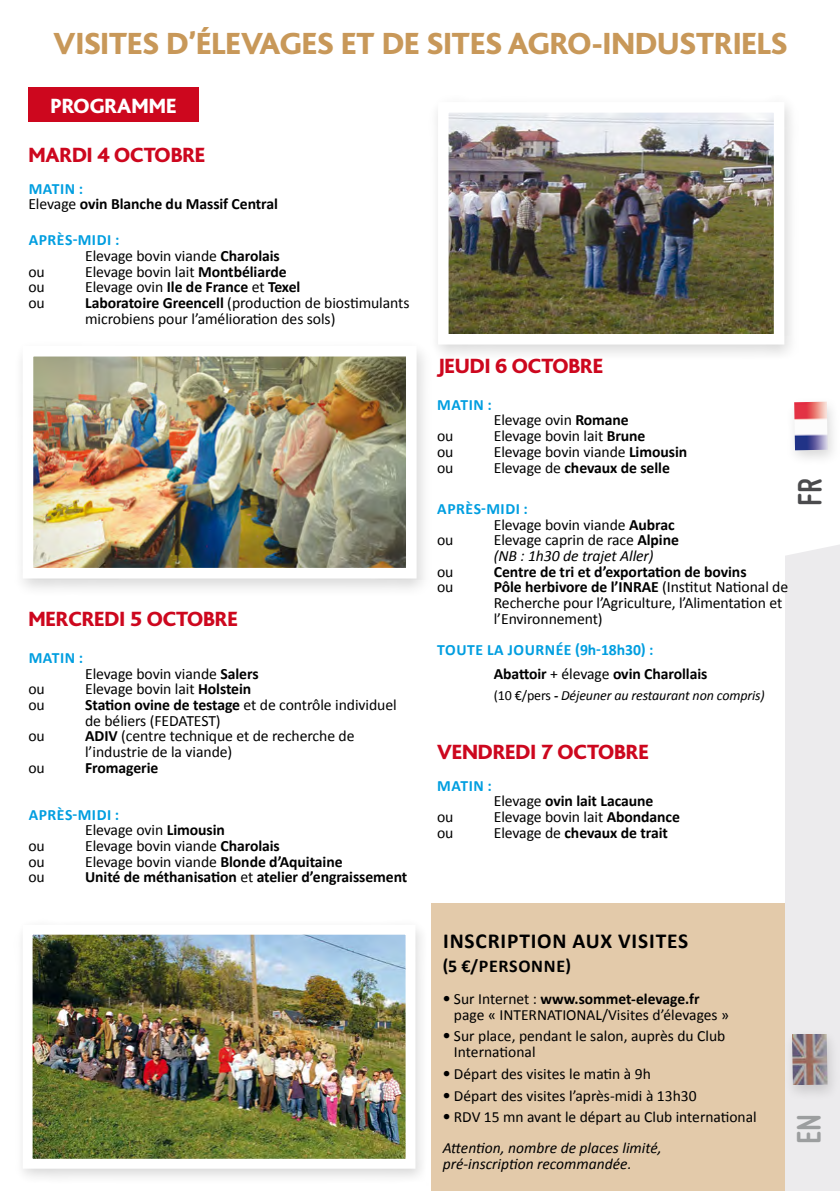
<style>
.page{position:relative;width:840px;height:1191px;background:#fff}
.page>*{position:absolute;margin:0;border:0;box-sizing:border-box;transform-origin:0 0}
.t1{font:700 35.4px "Miso";color:#4b4b4d}
.t2{font:700 35.4px "Miso";color:#9c9e9f}
.t3{font:800 32px "Bliss";color:#c89859}
.t4{font:800 21.6px "Bliss";letter-spacing:-.005em;color:#cd071e}
.t5{font:800 21.6px "Bliss";color:#fff}
.t6{font:700 21.4px "Calibri";letter-spacing:.04em;color:#000}
.t7{font:700 18px "Calibri";letter-spacing:.04em;color:#000}
.t8{font:15.6px/15.6px "Calibri";letter-spacing:-.005em;color:#000}
.t9{font:700 15.6px/15.6px "Calibri";letter-spacing:-.005em;color:#000}
.t10{font:italic 15.6px/15.6px "Calibri";color:#000}
.t11{font:700 15.6px/24px "Calibri";letter-spacing:-.005em;color:#009ee0}
.t12{font:700 15.6px "Calibri";letter-spacing:.035em;color:#009ee0}
.t13{font:italic 14px "Calibri";letter-spacing:-.01em;color:#000}
.s1{color:#009ee0}
.s2{font-weight:400}
.s3{font-weight:700}
.s4{font-style:normal}
.s5{font-weight:700;font-style:normal}
.s6{color:#000}
.s7{font-weight:400;color:#000}
.s8{font-family:"Frutiger"}
.s9{font-style:italic}
</style>
<div class="page">
<div style="left:431px;top:903px;width:408px;height:288px;background:#e3caaa"></div>
<div style="left:784px;top:0;width:55px;height:1191px;background:#ecebed"></div>
<div style="left:784px;top:0;width:55px;height:556px;background:#fff"></div>
<div style="left:785px;top:395px;width:54px;height:71px;background:#000;opacity:.15"></div>
<img style="left:793px;top:402px;width:34px;height:48px">
<div style="left:783px;top:1028px;width:56px;height:73px;background:#000;opacity:.15"></div>
<img style="left:791px;top:1033px;width:36px;height:52px">
<div style="left:28px;top:88px;width:170px;height:34px;background:#cd071e"></div>
<div style="left:13px;top:339px;width:420px;height:259px;background:#000;opacity:.15"></div>
<img style="left:35px;top:358px;width:369px;height:208px">
<div style="left:23px;top:346px;width:393px;height:232px;border:11px solid #fff"></div>
<div style="left:428px;top:96px;width:370px;height:267px;background:#000;opacity:.15"></div>
<img style="left:450px;top:114px;width:321px;height:218px">
<div style="left:438px;top:102px;width:345px;height:242px;border:11px solid #fff"></div>
<div style="left:13px;top:918px;width:415px;height:267px;background:#000;opacity:.15"></div>
<img style="left:34px;top:935px;width:370px;height:222px">
<div style="left:23px;top:924px;width:392px;height:244px;border:10px solid #fff"></div>
<h2 class="t3" style="left:54px;top:27px;width:735px">VISITES D’ÉLEVAGES ET DE SITES AGRO-INDUSTRIELS</h2>
<h3 class="t5" style="left:51px;top:95px;width:127px">PROGRAMME</h3>
<h3 class="t4" style="left:28px;top:144px;width:178px">MARDI 4 OCTOBRE</h3>
<p class="t9" style="left:28px;top:181px;width:251px"><span class="s1">MATIN :<br></span><span class="s2">Elevage</span> ovin Blanche du Massif Central</p>
<p class="t12" style="left:29px;top:230px;width:92px">APRÈS-MIDI :</p>
<p class="t8" style="left:85px;top:248px;width:196px">Elevage bovin viande <span class="s3">Charolais</span></p>
<p class="t8" style="left:28px;top:264px;width:18px">ou</p>
<p class="t8" style="left:85px;top:264px;width:203px">Elevage bovin lait <span class="s3">Montbéliarde</span></p>
<p class="t8" style="left:28px;top:279px;width:18px">ou</p>
<p class="t9" style="left:85px;top:279px;width:217px"><span class="s2">Elevage ovin</span> Ile de France <span class="s2">et</span> Texel</p>
<p class="t8" style="left:28px;top:295px;width:18px">ou</p>
<p class="t8" style="left:85px;top:295px;width:326px"><span class="s3">Laboratoire Greencell</span> (production de biostimulants microbiens pour l’amélioration des sols)</p>
<h3 class="t4" style="left:28px;top:607px;width:211px">MERCREDI 5 OCTOBRE</h3>
<p class="t12" style="left:29px;top:647px;width:56px">MATIN :</p>
<p class="t8" style="left:85px;top:665px;width:175px">Elevage bovin viande <span class="s3">Salers</span></p>
<p class="t8" style="left:28px;top:681px;width:18px">ou</p>
<p class="t8" style="left:85px;top:681px;width:167px">Elevage bovin lait <span class="s3">Holstein</span></p>
<p class="t8" style="left:28px;top:697px;width:18px">ou</p>
<p class="t8" style="left:85px;top:697px;width:313px"><span class="s3">Station ovine de testage</span> et de contrôle individuel de béliers (FEDATEST)</p>
<p class="t8" style="left:28px;top:728px;width:18px">ou</p>
<p class="t8" style="left:85px;top:728px;width:271px"><span class="s3">ADIV</span> (centre technique et de recherche de l’industrie de la viande)</p>
<p class="t8" style="left:28px;top:759px;width:18px">ou</p>
<p class="t9" style="left:85px;top:759px;width:75px">Fromagerie</p>
<p class="t12" style="left:29px;top:804px;width:92px">APRÈS-MIDI :</p>
<p class="t8" style="left:85px;top:822px;width:141px">Elevage ovin <span class="s3">Limousin</span></p>
<p class="t8" style="left:28px;top:838px;width:18px">ou</p>
<p class="t8" style="left:85px;top:838px;width:196px">Elevage bovin viande <span class="s3">Charolais</span></p>
<p class="t8" style="left:28px;top:854px;width:18px">ou</p>
<p class="t8" style="left:85px;top:854px;width:259px">Elevage bovin viande <span class="s3">Blonde d’Aquitaine</span></p>
<p class="t8" style="left:28px;top:869px;width:18px">ou</p>
<p class="t9" style="left:85px;top:869px;width:323px">Unité de méthanisation <span class="s2">et</span> atelier d’engraissement</p>
<h3 class="t4" style="left:437px;top:354px;width:167px">JEUDI 6 OCTOBRE</h3>
<p class="t12" style="left:437px;top:394px;width:56px">MATIN :</p>
<p class="t8" style="left:493px;top:412px;width:136px">Elevage ovin <span class="s3">Romane</span></p>
<p class="t8" style="left:437px;top:428px;width:18px">ou</p>
<p class="t8" style="left:493px;top:428px;width:153px">Elevage bovin lait <span class="s3">Brune</span></p>
<p class="t8" style="left:437px;top:444px;width:18px">ou</p>
<p class="t8" style="left:493px;top:444px;width:195px">Elevage bovin viande <span class="s3">Limousin</span></p>
<p class="t8" style="left:437px;top:459px;width:18px">ou</p>
<p class="t9" style="left:493px;top:459px;width:177px"><span class="s2">Elevage de</span> chevaux de selle</p>
<p class="t12" style="left:437px;top:499px;width:92px">APRÈS-MIDI :</p>
<p class="t8" style="left:493px;top:516px;width:182px">Elevage bovin viande <span class="s3">Aubrac</span></p>
<p class="t8" style="left:437px;top:532px;width:18px">ou</p>
<p class="t10" style="left:493px;top:532px;width:187px"><span class="s4">Elevage caprin de race</span> <span class="s5">Alpine </span>(NB : 1h30 de trajet Aller)</p>
<p class="t8" style="left:437px;top:563px;width:18px">ou</p>
<p class="t9" style="left:493px;top:563px;width:254px">Centre de tri et d’exportation de bovins</p>
<p class="t8" style="left:437px;top:579px;width:18px">ou</p>
<p class="t8" style="left:493px;top:579px;width:296px"><span class="s3">Pôle herbivore de l’INRAE</span> (Institut National de<br>Recherche pour l’Agriculture, l’Alimentation et l’Environnement)</p>
<p class="t11" style="left:493px;top:638px;width:215px;text-indent:-56px">TOUTE LA JOURNÉE (9h-18h30) :<br><span class="s6">Abattoir</span> <span class="s7">+ élevage</span> <span class="s6">ovin Charollais</span></p>
<p class="t13" style="left:493px;top:686px;width:272px"><span class="s4">(10 €/pers</span> <span class="s5">-</span> Déjeuner au restaurant non compris)</p>
<h1 class="t1" style="left:789px;top:506px;width:29px;rotate:-90deg">FR</h1>
<h3 class="t4" style="left:437px;top:740px;width:213px">VENDREDI 7 OCTOBRE</h3>
<p class="t12" style="left:437px;top:775px;width:56px">MATIN :</p>
<p class="t9" style="left:493px;top:793px;width:161px"><span class="s2">Elevage</span> ovin lait Lacaune</p>
<p class="t8" style="left:437px;top:809px;width:18px">ou</p>
<p class="t8" style="left:493px;top:809px;width:188px">Elevage bovin lait <span class="s3">Abondance</span></p>
<p class="t8" style="left:437px;top:824px;width:18px">ou</p>
<p class="t9" style="left:493px;top:824px;width:175px"><span class="s2">Elevage de</span> chevaux de trait</p>
<h3 class="t6" style="left:443px;top:927px;width:246px">INSCRIPTION AUX VISITES</h3>
<p class="t7" style="left:442px;top:954px;width:130px">(5 €/PERSONNE)</p>
<p class="t8" style="left:453px;top:991px;width:276px;text-indent:-11px"><span class="s8">•</span> Sur Internet : <span class="s3">www.sommet-elevage.fr </span>page « INTERNATIONAL/Visites d’élevages »</p>
<p class="t8" style="left:453px;top:1028px;width:273px;text-indent:-11px"><span class="s8">•</span> Sur place, pendant le salon, auprès du Club<br>International</p>
<p class="t8" style="left:442px;top:1065px;width:210px"><span class="s8">•</span> Départ des visites le matin à 9h</p>
<p class="t8" style="left:442px;top:1087px;width:255px"><span class="s8">•</span> Départ des visites l’après-midi à 13h30</p>
<p class="t8" style="left:442px;top:1101px;width:315px;line-height:31px"><span class="s8">•</span> RDV 15 mn avant le départ au Club international<br><span class="s9">Attention, nombre de places limité,</span></p>
<p class="t10" style="left:442px;top:1155px;width:190px">pré-inscription recommandée.</p>
<h1 class="t2" style="left:788px;top:1144px;width:31px;rotate:-90deg">EN</h1>
</div>
